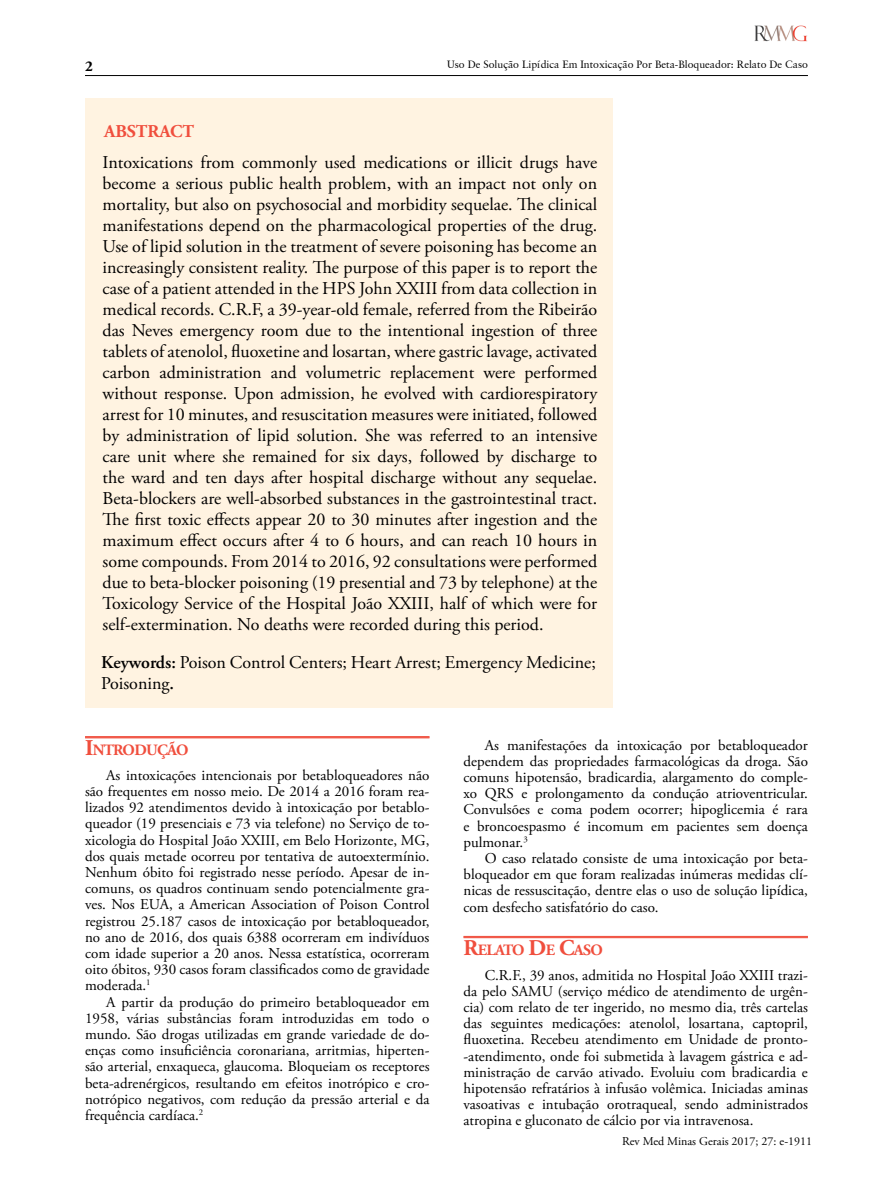
<style>
.page{position:relative;width:893px;height:1191px;background:#fff}
.page>*{position:absolute;margin:0;border:0;box-sizing:border-box;transform-origin:0 0}
.t1{font:18px/21px "Adobe Garamond Pro";color:#000;text-align:justify}
.t2{font:700 18px "Adobe Garamond Pro";color:#f04e3d}
.t3{font:700 15.75px "Adobe Garamond Pro";letter-spacing:-.045em;color:#f04e3d}
.t4{font:15px/16.2px "Adobe Garamond Pro";color:#000;text-align:justify}
.t5{font:700 15px "Adobe Garamond Pro";color:#000}
.t6{font:12px "Adobe Garamond Pro";color:#000}
.t7{font:10.5px "Garamond Retrospective S Si";color:#000}
.s1{font-weight:600}
.s2{font-size:22.5px}
</style>
<div class="page">
<hr style="left:85px;top:75px;width:723px;height:1px;background:#000">
<img style="left:755px;top:26px;width:52px;height:16px">
<hr style="left:463px;top:936px;width:345px;height:1px;background:#f04e3d">
<hr style="left:463px;top:937px;width:345px;height:1px;background:#f04e3d">
<hr style="left:85px;top:736px;width:344px;height:1px;background:#f04e3d">
<hr style="left:85px;top:737px;width:344px;height:1px;background:#f04e3d">
<div style="left:85px;top:98px;width:527px;height:609px;background:#fff3e1"></div>
<p class="t5" style="left:85px;top:57px;width:9px">2</p>
<p class="t7" style="left:447px;top:58px;width:362px">Uso De Solução Lipídica Em Intoxicação Por Beta-Bloqueador: Relato De Caso</p>
<p class="t2" style="left:104px;top:121px;width:92px">ABSTRACT</p>
<p class="t1" style="left:103px;top:152px;width:496px">Intoxications from commonly used medications or illicit drugs have become a serious public health problem, with an impact not only on mortality, but also on psychosocial and morbidity sequelae. The clinical manifestations depend on the pharmacological properties of the drug.<br>Use of lipid solution in the treatment of severe poisoning has become an increasingly consistent reality. The purpose of this paper is to report the case of a patient attended in the HPS John XXIII from data collection in medical records. C.R.F, a 39-year-old female, referred from the Ribeirão das Neves emergency room due to the intentional ingestion of three tablets of atenolol, fluoxetine and losartan, where gastric lavage, activated carbon administration and volumetric replacement were performed without response. Upon admission, he evolved with cardiorespiratory arrest for 10 minutes, and resuscitation measures were initiated, followed by administration of lipid solution. She was referred to an intensive care unit where she remained for six days, followed by discharge to the ward and ten days after hospital discharge without any sequelae.<br>Beta-blockers are well-absorbed substances in the gastrointestinal tract.<br>The first toxic effects appear 20 to 30 minutes after ingestion and the maximum effect occurs after 4 to 6 hours, and can reach 10 hours in some compounds. From 2014 to 2016, 92 consultations were performed due to beta-blocker poisoning (19 presential and 73 by telephone) at the Toxicology Service of the Hospital João XXIII, half of which were for self-extermination. No deaths were recorded during this period.</p>
<p class="t1" style="left:101px;top:652px;width:496px"><span class="s1">Keywords:</span> Poison Control Centers; Heart Arrest; Emergency Medicine;<br>Poisoning<span class="s1">.</span></p>
<p class="t3" style="left:85px;top:741px;width:105px"><span class="s2">I</span>NTRODUÇÃO</p>
<p class="t4" style="left:85px;top:767px;width:346px;text-indent:21px">As intoxicações intencionais por betabloqueadores não são frequentes em nosso meio. De 2014 a 2016 foram rea&shy;lizados 92 atendimentos devido à intoxicação por betablo&shy;queador (19 presenciais e 73 via telefone) no Serviço de to&shy;xicologia do Hospital João XXIII, em Belo Horizonte, MG, dos quais metade ocorreu por tentativa de autoextermínio.<br>Nenhum óbito foi registrado nesse período. Apesar de in&shy;comuns, os quadros continuam sendo potencialmente gra&shy;ves. Nos EUA, a American Association of Poison Control registrou 25.187 casos de intoxicação por betabloqueador, no ano de 2016, dos quais 6388 ocorreram em indivíduos com idade superior a 20 anos. Nessa estatística, ocorreram oito óbitos, 930 casos foram classificados como de gravidade moderada.<sup>1</sup></p>
<p class="t4" style="left:85px;top:994px;width:346px;text-indent:21px">A partir da produção do primeiro betabloqueador em 1958, várias substâncias foram introduzidas em todo o mundo. São drogas utilizadas em grande variedade de do&shy;enças como insuficiência coronariana, arritmias, hiperten&shy;são arterial, enxaqueca, glaucoma. Bloqueiam os receptores beta-adrenérgicos, resultando em efeitos inotrópico e cro&shy;notrópico negativos, com redução da pressão arterial e da frequência cardíaca.<sup>2</sup></p>
<p class="t4" style="left:463px;top:737px;width:346px;text-indent:21px">As manifestações da intoxicação por betabloqueador dependem das propriedades farmacológicas da droga. São comuns hipotensão, bradicardia, alargamento do comple&shy;xo QRS e prolongamento da condução atrioventricular.<br>Convulsões e coma podem ocorrer; hipoglicemia é rara e broncoespasmo é incomum em pacientes sem doença pulmonar.<sup>3</sup></p>
<p class="t4" style="left:463px;top:850px;width:346px;text-indent:21px">O caso relatado consiste de uma intoxicação por beta&shy;bloqueador em que foram realizadas inúmeras medidas clí&shy;nicas de ressuscitação, dentre elas o uso de solução lipídica, com desfecho satisfatório do caso.</p>
<p class="t3" style="left:463px;top:940px;width:141px"><span class="s2">R</span>ELATO <span class="s2">D</span>E <span class="s2">C</span>ASO</p>
<p class="t4" style="left:463px;top:967px;width:346px;text-indent:21px">C.R.F., 39 anos, admitida no Hospital João XXIII trazi&shy;da pelo SAMU (serviço médico de atendimento de urgên&shy;cia) com relato de ter ingerido, no mesmo dia, três cartelas das seguintes medicações: atenolol, losartana, captopril, fluoxetina. Recebeu atendimento em Unidade de pronto--atendimento, onde foi submetida à lavagem gástrica e ad&shy;ministração de carvão ativado. Evoluiu com bradicardia e hipotensão refratários à infusão volêmica. Iniciadas aminas vasoativas e intubação orotraqueal, sendo administrados atropina e gluconato de cálcio por via intravenosa.</p>
<p class="t6" style="left:622px;top:1133px;width:191px">Rev Med Minas Gerais 2017; 27: e-1911</p>
</div>
